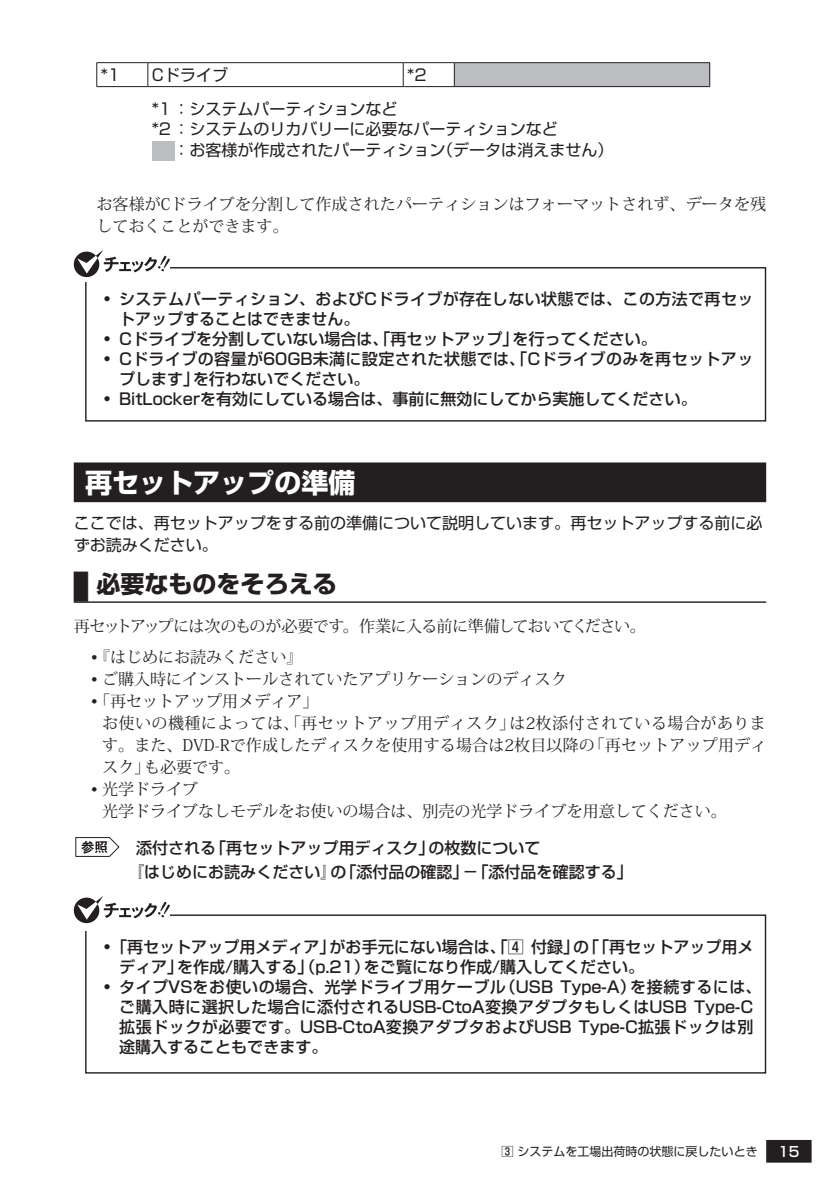
<style>
.page{position:relative;width:840px;height:1191px;background:#fff}
.page>*{position:absolute;margin:0;border:0;box-sizing:border-box;transform-origin:0 0}
.t1{font:700 27px "Shin Go Pro";color:#fff}
.t2{font:700 24px "Shin Go Pro";color:#231f20}
.t3{font:16px/22px "Koz Min Pro";color:#231f20}
.t4{font:500 16px/24.6px "Shin Go Pro";color:#231f20}
.t5{font:500 16px/20px "Shin Go Pro";letter-spacing:.03em;color:#231f20}
.t6{font:16px/22px "Shin Go Pro";color:#231f20}
.t7{font:500 16px/20px "Shin Go Pro";letter-spacing:.025em;color:#231f20}
.t8{font:16px "Koz Min Pro";letter-spacing:-.05em;color:#231f20}
.t9{font:500 14px "Shin Go Pro";color:#fff}
.t10{font:12px "Shin Go Pro";color:#231f20}
.s1{font-size:30px}
.s2{font-weight:500}
</style>
<div class="page">
<div style="left:765px;top:1140px;width:46px;height:22px;background:#231f20"></div>
<div style="left:74px;top:462px;width:691px;height:40px;background:#231f20"></div>
<hr style="left:74px;top:601px;width:691px;height:2px;background:#231f20">
<div style="left:454px;top:63px;width:255px;height:24px;background:#bcbdc0"></div>
<hr style="left:454px;top:62px;width:255px;height:1px;background:#231f20">
<svg style="left:709px;top:63px;width:1px;height:23px"></svg>
<hr style="left:454px;top:86px;width:255px;height:1px;background:#231f20">
<hr style="left:96px;top:62px;width:52px;height:1px;background:#231f20">
<svg style="left:96px;top:63px;width:1px;height:23px"></svg>
<hr style="left:148px;top:62px;width:255px;height:1px;background:#231f20">
<svg style="left:147px;top:63px;width:1px;height:23px"></svg>
<hr style="left:403px;top:62px;width:51px;height:1px;background:#231f20">
<svg style="left:402px;top:63px;width:1px;height:23px"></svg>
<svg style="left:453px;top:63px;width:1px;height:23px"></svg>
<hr style="left:96px;top:86px;width:52px;height:1px;background:#231f20">
<hr style="left:148px;top:86px;width:255px;height:1px;background:#231f20">
<hr style="left:403px;top:86px;width:51px;height:1px;background:#231f20">
<div style="left:152px;top:141px;width:22px;height:19px;background:#bcbdc0"></div>
<div style="left:85px;top:267px;width:680px;height:154px;border:1px solid #231f20"></div>
<div style="left:74px;top:257px;width:96px;height:24px;background:#fff"></div>
<svg style="left:74px;top:250px;width:96px;height:27px"></svg>
<svg style="left:75px;top:837px;width:44px;height:19px"></svg>
<div style="left:85px;top:914px;width:680px;height:159px;border:1px solid #231f20"></div>
<div style="left:74px;top:903px;width:96px;height:27px;background:#fff"></div>
<svg style="left:74px;top:896px;width:96px;height:27px"></svg>
<p class="t6" style="left:101px;top:62px;width:21px">*1</p>
<p class="t6" style="left:152px;top:62px;width:78px">Cドライブ</p>
<p class="t6" style="left:407px;top:62px;width:21px">*2</p>
<p class="t6" style="left:152px;top:96px;width:247px">*1：システムパーティションなど</p>
<p class="t6" style="left:152px;top:116px;width:407px">*2：システムのリカバリーに必要なパーティションなど</p>
<p class="t6" style="left:173px;top:137px;width:441px">：お客様が作成されたパーティション（データは消えません）</p>
<p class="t3" style="left:96px;top:193px;width:670px">お客様がCドライブを分割して作成されたパーティションはフォーマットされず、データを残しておくことができます。</p>
<p class="t7" style="left:119px;top:287px;width:635px;text-indent:-16px">• システムパーティション、およびCドライブが存在しない状態では、この方法で再セットアップすることはできません。</p>
<p class="t4" style="left:103px;top:325px;width:554px">• Cドライブを分割していない場合は、「再セットアップ」を行ってください。</p>
<p class="t7" style="left:119px;top:347px;width:635px;text-indent:-16px">• Cドライブの容量が60GB未満に設定された状態では、「Cドライブのみを再セットアップします」を行わないでください。</p>
<p class="t4" style="left:103px;top:385px;width:594px">• BitLockerを有効にしている場合は、事前に無効にしてから実施してください。</p>
<h1 class="t1" style="left:85px;top:461px;width:271px">再セットアップの準備</h1>
<p class="t6" style="left:74px;top:510px;width:690px">ここでは、再セットアップをする前の準備について説明しています。再セットアップする前に必ずお読みください。</p>
<h2 class="t2" style="left:74px;top:564px;width:264px"><span class="s1">█</span> 必要なものをそろえる</h2>
<p class="t8" style="left:74px;top:614px;width:573px">再セットアップには次のものが必要です。作業に入る前に準備しておいてください。</p>
<p class="t3" style="left:91px;top:645px;width:213px">•『はじめにお読みください』</p>
<p class="t3" style="left:91px;top:667px;width:477px">• ご購入時にインストールされていたアプリケーションのディスク</p>
<p class="t3" style="left:102px;top:689px;width:665px;text-indent:-11px">•「再セットアップ用メディア」<br>お使いの機種によっては、「再セットアップ用ディスク」は2枚添付されている場合があります。また、DVD-Rで作成したディスクを使用する場合は2枚目以降の「再セットアップ用ディスク」も必要です。</p>
<p class="t3" style="left:102px;top:777px;width:625px;text-indent:-11px">• 光学ドライブ<br>光学ドライブなしモデルをお使いの場合は、別売の光学ドライブを用意してください。</p>
<p class="t4" style="left:128px;top:833px;width:505px;text-indent:8px">添付される「再セットアップ用ディスク」の枚数について<br>『はじめにお読みください』の「添付品の確認」－「添付品を確認する」</p>
<p class="t4" style="left:119px;top:934px;width:635px;line-height:20px;text-indent:-16px">•「再セットアップ用メディア」がお手元にない場合は、「4 付録」の「「再セットアップ用メディア」を作成/購入する」（p.21）をご覧になり作成/購入してください。</p>
<p class="t5" style="left:119px;top:974px;width:643px;text-indent:-16px">• タイプVSをお使いの場合、光学ドライブ用ケーブル（USB Type-A）を接続するには、ご購入時に選択した場合に添付されるUSB-CtoA変換アダプタもしくはUSB Type-C拡張ドックが必要です。USB-CtoA変換アダプタおよびUSB Type-C拡張ドックは別途購入することもできます。</p>
<p class="t10" style="left:501px;top:1141px;width:257px"><span class="s2">3</span> システムを工場出荷時の状態に戻したいとき</p>
<p class="t9" style="left:777px;top:1140px;width:23px">15</p>
</div>
